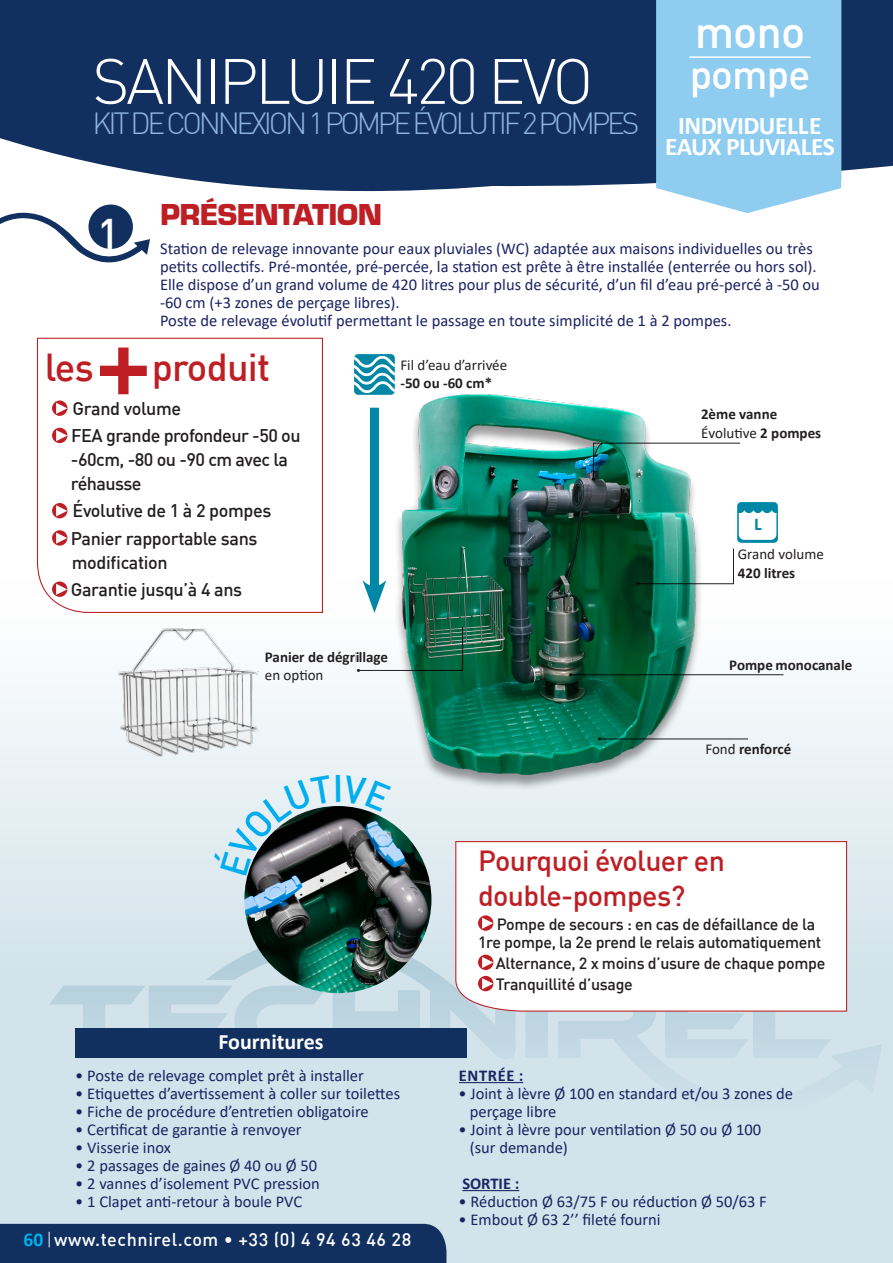
<style>
.page{position:relative;width:893px;height:1263px;background:#fff}
.page>*{position:absolute;margin:0;border:0;box-sizing:border-box;transform-origin:0 0}
.t1{font:500 108.6px "DIN";color:#be1f24}
.t2{font:300 63px "DIN";letter-spacing:-.05em;color:#fff}
.t3{font:500 45px "DIN";color:#fff}
.t4{font:500 42px "DIN";color:#fff}
.t5{font:500 40.5px "DIN";letter-spacing:-.02em;color:#fff}
.t6{font:500 38.25px "DIN";letter-spacing:-.02em;color:#be1f24}
.t7{font:900 31.5px "Eurostile";letter-spacing:-.02em;color:#be1f24}
.t8{font:300 30px "DIN";letter-spacing:-.11em;color:#8db4e2}
.t9{font:500 28.5px/34.2px "DIN";letter-spacing:-.02em;color:#be1f24}
.t10{font:700 25.5px "Calibri";letter-spacing:-.02em;color:#fff}
.t11{font:700 22.05px "Calibri";color:#fff}
.t12{font:500 18px/24px "DIN";letter-spacing:-.02em;color:#231f20}
.t13{font:500 18px "DIN";letter-spacing:.03em;color:#fff}
.t14{font:700 18px "Calibri";color:#0087a5}
.t15{font:16.5px/18px "Calibri";color:#1c2362}
.t16{font:700 16.5px "Calibri";letter-spacing:.02em;color:#1c2362}
.t17{font:500 16.05px/18px "DIN";letter-spacing:-.02em;color:#231f20}
.t18{font:700 15px/18.6px "Calibri";color:#231f20}
.t19{font:15px/18.6px "Calibri";color:#231f20}
.s1{font-weight:400}
.s2{font-weight:700}
.s3{font-family:"Calibri";font-weight:700;font-size:19.5px;color:#00aeef}
.s4{font-weight:300}
</style>
<div class="page">
<hr style="left:892px;top:549px;width:1px;height:714px;background:#d2e3eb">
<div style="left:0;top:577px;width:893px;height:686px;background:linear-gradient(to bottom,#f9fbfc,#c6dce6)"></div>
<svg style="left:0;top:0;width:893px;height:212px;background:#344e76"></svg>
<svg style="left:558px;top:986px;width:324px;height:133px;background:#cddfe8"></svg>
<svg style="left:49px;top:933px;width:499px;height:126px;background:#c7dbe4"></svg>
<div style="left:656px;top:0;width:185px;height:213px;background:#8fcdf0"></div>
<div style="left:0;top:1224px;width:446px;height:39px;background:#12305f"></div>
<div style="left:394px;top:395px;width:310px;height:396px;background:#231f20;opacity:.45"></div>
<img style="left:402px;top:395px;width:293px;height:380px">
<img style="left:592px;top:442px;width:149px;height:38px">
<svg style="left:636px;top:548px;width:98px;height:37px"></svg>
<hr style="left:599px;top:738px;width:149px;height:1px;background:#231f20">
<div style="left:737px;top:502px;width:41px;height:41px;background:#0087a5;border-radius:4px"></div>
<svg style="left:739px;top:510px;width:37px;height:30px"></svg>
<div style="left:354px;top:354px;width:41px;height:41px;background:#0087a5;border-radius:4px"></div>
<svg style="left:354px;top:356px;width:41px;height:37px"></svg>
<hr style="left:459px;top:1082px;width:64px;height:1px;background:#1c2362">
<hr style="left:462px;top:1190px;width:57px;height:1px;background:#1c2362">
<svg style="left:36px;top:337px;width:288px;height:276px"></svg>
<svg style="left:52px;top:400px;width:15px;height:16px"></svg>
<svg style="left:56px;top:403px;width:11px;height:11px"></svg>
<div style="left:52px;top:428px;width:15px;height:15px;background:#be1f24;border-radius:50%"></div>
<svg style="left:56px;top:430px;width:11px;height:11px"></svg>
<div style="left:52px;top:503px;width:15px;height:15px;background:#be1f24;border-radius:50%"></div>
<svg style="left:56px;top:505px;width:11px;height:11px"></svg>
<svg style="left:52px;top:530px;width:15px;height:16px"></svg>
<svg style="left:56px;top:532px;width:11px;height:12px"></svg>
<svg style="left:52px;top:581px;width:15px;height:16px"></svg>
<svg style="left:56px;top:584px;width:11px;height:11px"></svg>
<svg style="left:455px;top:840px;width:393px;height:172px"></svg>
<svg style="left:478px;top:915px;width:15px;height:16px"></svg>
<svg style="left:482px;top:918px;width:11px;height:11px"></svg>
<div style="left:478px;top:955px;width:15px;height:15px;background:#be1f24;border-radius:50%"></div>
<svg style="left:482px;top:957px;width:11px;height:11px"></svg>
<div style="left:478px;top:976px;width:15px;height:15px;background:#be1f24;border-radius:50%"></div>
<svg style="left:482px;top:978px;width:11px;height:11px"></svg>
<div style="left:370px;top:408px;width:9px;height:186px;background:#0087a5"></div>
<svg style="left:362px;top:580px;width:24px;height:33px"></svg>
<svg style="left:357px;top:626px;width:106px;height:46px"></svg>
<img style="left:118px;top:628px;width:141px;height:128px">
<hr style="left:571px;top:674px;width:212px;height:1px;background:#231f20">
<hr style="left:689px;top:56px;width:122px;height:2px;background:#fff">
<div style="left:88px;top:205px;width:45px;height:44px;background:#12305f;border-radius:50%"></div>
<div style="left:841px;top:181px;width:52px;height:51px;background:#fff"></div>
<div style="left:75px;top:1028px;width:392px;height:29px;background:#12305f"></div>
<svg style="left:0;top:212px;width:150px;height:51px"></svg>
<img style="left:244px;top:806px;width:187px;height:187px;border-radius:94px">
<svg style="left:212px;top:775px;width:179px;height:101px;background:#a0a9ad"></svg>
<p class="t2" style="left:92px;top:42px;width:502px">SANIPLUIE 420 EVO</p>
<p class="t8" style="left:92px;top:105px;width:549px">KIT DE CONNEXION 1 POMPE ÉVOLUTIF 2 POMPES</p>
<p class="t3" style="left:695px;top:3px;width:112px">mono</p>
<p class="t5" style="left:690px;top:48px;width:122px">pompe</p>
<p class="t10" style="left:678px;top:107px;width:145px">INDIVIDUELLE</p>
<p class="t10" style="left:665px;top:128px;width:171px">EAUX PLUVIALES</p>
<p class="t4" style="left:97px;top:207px;width:24px">1</p>
<p class="t7" style="left:160px;top:192px;width:224px">PRÉSENTATION</p>
<p class="t15" style="left:160px;top:239px;width:654px">Station de relevage innovante pour eaux pluviales (WC) adaptée aux maisons individuelles ou très</p>
<p class="t15" style="left:160px;top:257px;width:658px">petits collectifs. Pré-montée, pré-percée, la station est prête à être installée (enterrée ou hors sol).</p>
<p class="t15" style="left:160px;top:275px;width:661px">Elle dispose d’un grand volume de 420 litres pour plus de sécurité, d’un fil d’eau pré-percé à -50 ou -60 cm (+3 zones de perçage libres).</p>
<p class="t15" style="left:160px;top:311px;width:573px">Poste de relevage évolutif permettant le passage en toute simplicité de 1 à 2 pompes.</p>
<p class="t1" style="left:94px;top:292px;width:59px">+</p>
<p class="t12" style="left:71px;top:423px;width:231px">FEA grande profondeur -50 ou -60cm, -80 ou -90 cm avec la réhausse</p>
<p class="t12" style="left:73px;top:498px;width:200px">Évolutive de 1 à 2 pompes</p>
<p class="t12" style="left:71px;top:525px;width:188px">Panier rapportable sans modification</p>
<p class="t12" style="left:71px;top:577px;width:173px">Garantie jusqu’à 4 ans</p>
<p class="t6" style="left:45px;top:342px;width:51px">les</p>
<p class="t6" style="left:152px;top:342px;width:120px">produit</p>
<p class="t12" style="left:73px;top:396px;width:110px">Grand volume</p>
<p class="t19" style="left:400px;top:355px;width:108px">Fil d’eau d’arrivée</p>
<p class="t18" style="left:400px;top:374px;width:93px">-50 ou -60 cm*</p>
<p class="t18" style="left:265px;top:647px;width:125px">Panier de dégrillage <span class="s1">en option</span></p>
<p class="t18" style="left:701px;top:404px;width:78px">2ème vanne</p>
<p class="t19" style="left:701px;top:423px;width:121px">Évolutive <span class="s2">2 pompes</span></p>
<p class="t14" style="left:754px;top:511px;width:9px">L</p>
<p class="t19" style="left:738px;top:545px;width:88px">Grand volume<br><span class="s2">420 litres</span></p>
<p class="t18" style="left:729px;top:656px;width:124px">Pompe monocanale</p>
<p class="t18" style="left:705px;top:739px;width:87px"><span class="s1">Fond</span> renforcé</p>
<p class="t11" style="left:218px;top:1026px;width:107px">Fournitures</p>
<p class="t9" style="left:478px;top:843px;width:248px">Pourquoi évoluer en double-pompes?</p>
<p class="t17" style="left:478px;top:914px;width:345px;text-indent:19px">Pompe de secours : en cas de défaillance de la<br>1re pompe, la 2e prend le relais automatiquement</p>
<p class="t17" style="left:496px;top:953px;width:331px">Alternance, 2 x moins d’usure de chaque pompe</p>
<p class="t17" style="left:496px;top:975px;width:139px">Tranquillité d’usage</p>
<p class="t15" style="left:75px;top:1066px;width:290px">• Poste de relevage complet prêt à installer</p>
<p class="t15" style="left:75px;top:1084px;width:326px">• Etiquettes d’avertissement à coller sur toilettes</p>
<p class="t15" style="left:75px;top:1102px;width:295px">• Fiche de procédure d’entretien obligatoire</p>
<p class="t15" style="left:75px;top:1120px;width:228px">• Certificat de garantie à renvoyer</p>
<p class="t15" style="left:75px;top:1138px;width:97px">• Visserie inox</p>
<p class="t15" style="left:75px;top:1156px;width:243px">• 2 passages de gaines Ø 40 ou Ø 50</p>
<p class="t15" style="left:75px;top:1174px;width:246px">• 2 vannes d’isolement PVC pression</p>
<p class="t15" style="left:75px;top:1192px;width:228px">• 1 Clapet anti-retour à boule PVC</p>
<p class="t13" style="left:24px;top:1228px;width:389px"><span class="s3">60</span> <span class="s4">|</span> www.technirel.com • +33 (0) 4 94 63 46 28</p>
<p class="t16" style="left:459px;top:1063px;width:66px">ENTRÉE :</p>
<p class="t15" style="left:470px;top:1084px;width:325px;text-indent:-11px">• Joint à lèvre Ø 100 en standard et/ou 3 zones de perçage libre</p>
<p class="t15" style="left:459px;top:1120px;width:304px">• Joint à lèvre pour ventilation Ø 50 ou Ø 100</p>
<p class="t15" style="left:470px;top:1138px;width:100px">(sur demande)</p>
<p class="t16" style="left:462px;top:1171px;width:58px">SORTIE :</p>
<p class="t15" style="left:459px;top:1192px;width:310px">• Réduction Ø 63/75 F ou réduction Ø 50/63 F</p>
<p class="t15" style="left:459px;top:1210px;width:204px">• Embout Ø 63 2’’ fileté fourni</p>
</div>
